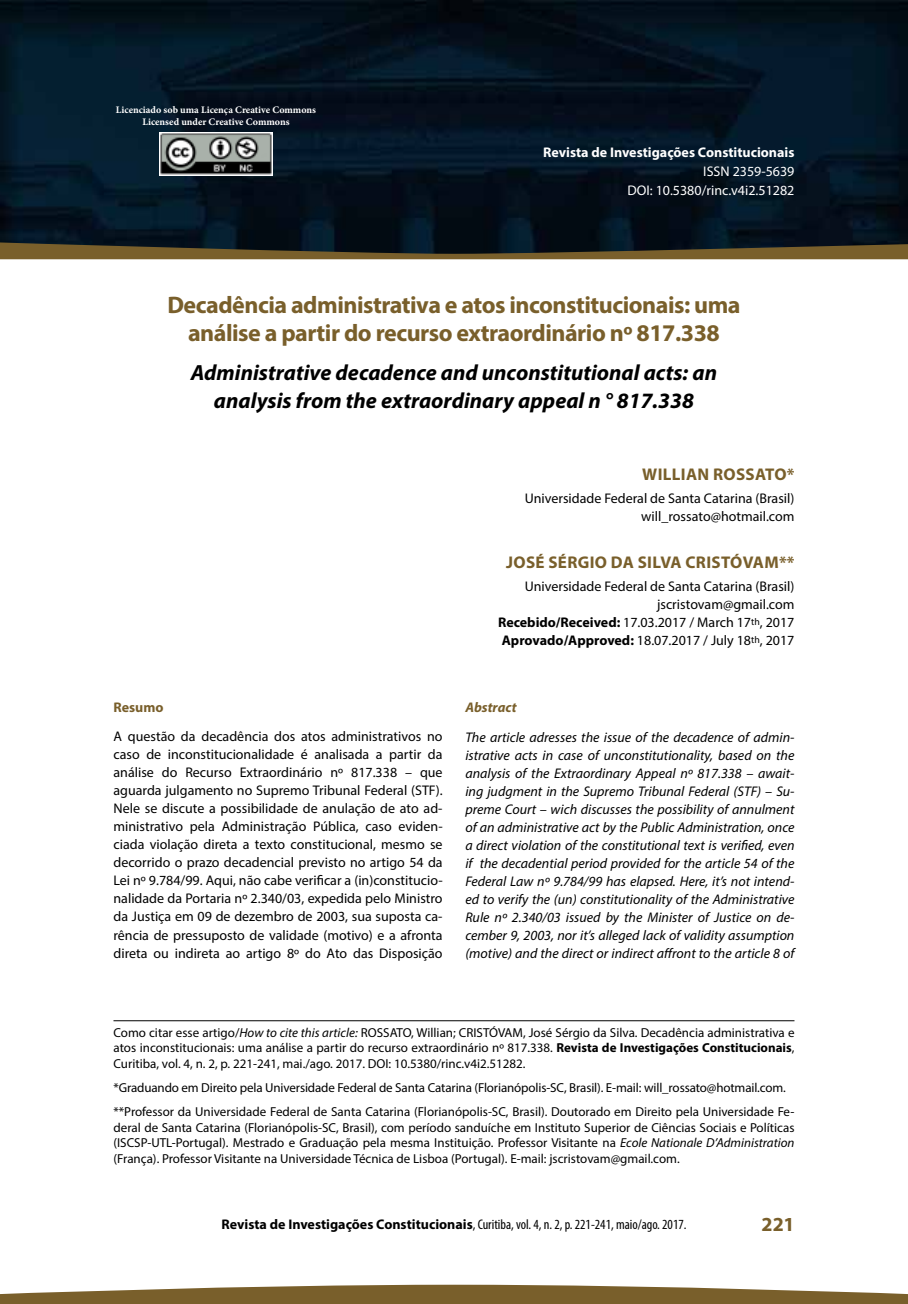
<style>
.page{position:relative;width:908px;height:1304px;background:#fff}
.page>*{position:absolute;margin:0;border:0;box-sizing:border-box;transform-origin:0 0}
.t1{font:700 24px/28px "Myriad Pro";letter-spacing:-.02em;color:#795f2b;text-align:center}
.t2{font:italic 700 22px/28px "Myriad Pro";color:#000;text-align:center}
.t3{font:700 20px "Myriad Pro";color:#795f2b}
.t4{font:700 17px "Myriad Pro";letter-spacing:.02em;color:#795f2b}
.t5{font:14px/18px "Myriad Pro";color:#000;text-align:right}
.t6{font:italic 14px/18px "Myriad Pro";color:#000;text-align:justify}
.t7{font:condensed 14px "Myriad Pro";color:#000}
.t8{font:14px/19px "Myriad Pro";color:#fff;text-align:right}
.t9{font:700 14px "Myriad Pro";color:#fff}
.t10{font:italic 700 14px "Myriad Pro";color:#795f2b}
.t11{font:700 14px "Myriad Pro";color:#795f2b}
.t12{font:13px/15.6px "Myriad Pro";color:#000;text-align:justify}
.t13{font:700 10px/12px "Minion Pro";color:#fff;text-align:center}
.s1{font-weight:700}
.s2{font-style:italic}
.s3{font-weight:700;font-stretch:normal}
</style>
<div class="page">
<img style="left:0;top:0;width:907px;height:242px">
<svg style="left:0;top:1285px;width:907px;height:19px"></svg>
<svg style="left:0;top:242px;width:907px;height:17px"></svg>
<img style="left:159px;top:132px;width:113px;height:44px">
<hr style="left:113px;top:1020px;width:681px;height:1px;background:#000">
<p class="t13" style="left:116px;top:104px;width:202px">Licenciado sob uma Licença Creative Commons<br>Licensed under Creative Commons</p>
<p class="t9" style="left:543px;top:143px;width:253px">Revista de Investigações Constitucionais</p>
<p class="t8" style="left:627px;top:161px;width:168px">ISSN 2359-5639<br>DOI: 10.5380/rinc.v4i2.51282</p>
<h1 class="t1" style="left:167px;top:290px;width:574px">Decadência administrativa e atos inconstitucionais: uma análise a partir do recurso extraordinário nº 817.338</h1>
<h2 class="t2" style="left:191px;top:358px;width:527px">Administrative decadence and unconstitutional acts: an analysis from the extraordinary appeal n ° 817.338</h2>
<p class="t11" style="left:113px;top:698px;width:52px">Resumo</p>
<p class="t5" style="left:113px;top:728px;width:330px;text-align:justify">A questão da decadência dos atos administrativos no caso de inconstitucionalidade é analisada a partir da análise do Recurso Extraordinário nº 817.338 – que aguarda julgamento no Supremo Tribunal Federal (STF).<br>Nele se discute a possibilidade de anulação de ato ad&shy;ministrativo pela Administração Pública, caso eviden&shy;ciada violação direta a texto constitucional, mesmo se decorrido o prazo decadencial previsto no artigo 54 da Lei nº 9.784/99. Aqui, não cabe verificar a (in)constitucio&shy;nalidade da Portaria nº 2.340/03, expedida pelo Ministro da Justiça em 09 de dezembro de 2003, sua suposta ca&shy;rência de pressuposto de validade (motivo) e a afronta direta ou indireta ao artigo 8º do Ato das Disposição</p>
<h3 class="t4" style="left:642px;top:463px;width:154px">WILLIAN ROSSATO*</h3>
<p class="t5" style="left:524px;top:489px;width:271px">Universidade Federal de Santa Catarina (Brasil) will_rossato@hotmail.com</p>
<h3 class="t4" style="left:506px;top:551px;width:290px">JOSÉ SÉRGIO DA SILVA CRISTÓVAM**</h3>
<p class="t5" style="left:498px;top:577px;width:298px">Universidade Federal de Santa Catarina (Brasil) jscristovam@gmail.com<br><span class="s1">Recebido/Received:</span> 17.03.2017 / March 17<sup>th</sup>, 2017<br><span class="s1">Aprovado/Approved:</span> 18.07.2017 / July 18<sup>th</sup>, 2017</p>
<p class="t10" style="left:465px;top:698px;width:53px">Abstract</p>
<p class="t6" style="left:465px;top:728px;width:330px">The article adresses the issue of the decadence of admin&shy;istrative acts in case of unconstitutionality, based on the analysis of the Extraordinary Appeal nº 817.338 – await&shy;ing judgment in the Supremo Tribunal Federal (STF) – Su&shy;preme Court – wich discusses the possibility of annulment of an administrative act by the Public Administration, once a direct violation of the constitutional text is verified, even if the decadential period provided for the article 54 of the Federal Law nº 9.784/99 has elapsed. Here, it’s not intend&shy;ed to verify the (un) constitutionality of the Administrative Rule nº 2.340/03 issued by the Minister of Justice on de&shy;cember 9, 2003, nor it’s alleged lack of validity assumption (motive) and the direct or indirect affront to the article 8 of</p>
<p class="t12" style="left:113px;top:1024px;width:682px">Como citar esse artigo/<span class="s2">How to cite this article:</span> ROSSATO, Willian; CRISTÓVAM, José Sérgio da Silva. Decadência administrativa e atos inconstitucionais: uma análise a partir do recurso extraordinário nº 817.338. <span class="s1">Revista de Investigações Constitucionais</span>, Curitiba, vol. 4, n. 2, p. 221-241, mai./ago. 2017. DOI: 10.5380/rinc.v4i2.51282.</p>
<p class="t12" style="left:113px;top:1075px;width:682px;line-height:24.2px">*Graduando em Direito pela Universidade Federal de Santa Catarina (Florianópolis-SC, Brasil). E-mail: will_rossato@hotmail.com. **Professor da Universidade Federal de Santa Catarina (Florianópolis-SC, Brasil). Doutorado em Direito pela Universidade Fe-</p>
<p class="t12" style="left:113px;top:1119px;width:682px">deral de Santa Catarina (Florianópolis-SC, Brasil), com período sanduíche em Instituto Superior de Ciências Sociais e Políticas (ISCSP-UTL-Portugal). Mestrado e Graduação pela mesma Instituição. Professor Visitante na <span class="s2">Ecole Nationale D’Administration </span>(França). Professor Visitante na Universidade Técnica de Lisboa (Portugal). E-mail: jscristovam@gmail.com.</p>
<p class="t7" style="left:221px;top:1216px;width:466px"><span class="s3">Revista de Investigações Constitucionais</span>, Curitiba, vol. 4, n. 2, p. 221-241, maio/ago. 2017.</p>
<h3 class="t3" style="left:761px;top:1211px;width:34px">221</h3>
</div>
